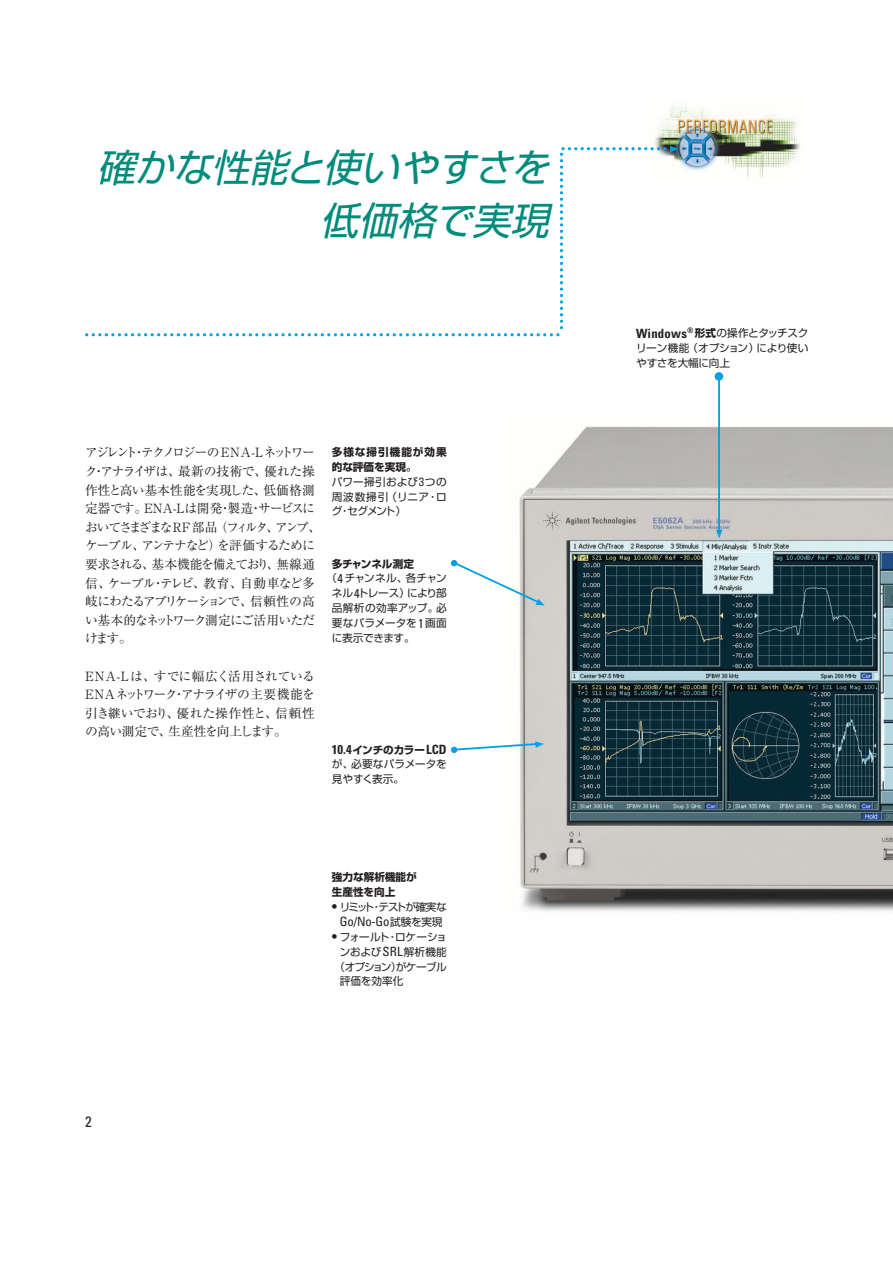
<style>
.page{position:relative;width:893px;height:1262px;background:#fff}
.page>*{position:absolute;margin:0;border:0;box-sizing:border-box;transform-origin:0 0}
.t1{font:italic 38.25px/53.1px "Shin Go";color:#008b7b;text-align:right}
.t2{font:condensed 14.85px "Univers";color:#231f20}
.t3{font:12.75px/18.6px "Ryumin";letter-spacing:-.08em;color:#231f20}
.t4{font:700 condensed 12.75px "Univers";color:#231f20}
.t5{font:condensed 12.75px "Univers";color:#231f20}
.t6{font:10.65px/14.9px "Shin Go";letter-spacing:-.025em;color:#231f20;text-align:justify}
.t7{font:10.65px "Shin Go";letter-spacing:-.085em;color:#231f20}
.t8{font:700 10.65px/14.9px "Shin Go";color:#231f20}
.t9{font:700 10.65px/14.9px "Shin Go";letter-spacing:.08em;color:#231f20}
.t10{font:10.65px/14.9px "Shin Go";letter-spacing:-.005em;color:#231f20}
.t11{font:10.65px "Shin Go";letter-spacing:-.08em;color:#231f20}
.t12{font:10.65px "Shin Go";letter-spacing:-.06em;color:#231f20}
.t13{font:10.65px "Shin Go";letter-spacing:-.045em;color:#231f20}
.t14{font:10.65px "Shin Go";letter-spacing:.035em;color:#231f20}
.t15{font:10.65px "Shin Go";color:#231f20}
.s1{font-family:"Univers";font-stretch:condensed;font-size:12.75px}
.s2{font-family:"Shin Go";font-stretch:normal;font-size:10.65px}
.s3{font-family:"Univers";font-weight:700;font-stretch:condensed;font-size:12.75px}
.s4{font-weight:700}
</style>
<div class="page">
<img style="left:519px;top:426px;width:373px;height:486px">
<img style="left:655px;top:105px;width:145px;height:74px">
<svg style="left:714px;top:372px;width:9px;height:9px"></svg>
<hr style="left:718px;top:379px;width:2px;height:157px;background:#00a1e4">
<div style="left:451px;top:746px;width:6px;height:7px;background:#00a1e4;border-radius:50%"></div>
<svg style="left:87px;top:146px;width:591px;height:190px"></svg>
<svg style="left:716px;top:530px;width:6px;height:8px"></svg>
<svg style="left:451px;top:560px;width:93px;height:45px"></svg>
<svg style="left:451px;top:741px;width:93px;height:10px"></svg>
<h1 class="t1" style="left:97px;top:145px;width:460px">確かな性能と使いやすさを低価格で実現</h1>
<p class="t3" style="left:85px;top:445px;width:237px">アジレント・テクノロジーの ENA-L ネットワーク・アナライザは、最新の技術で、優れた操作性と高い基本性能を実現した、低価格測定器です。ENA-Lは開発・製造・サービスにおいてさまざまな RF 部品（フィルタ、アンプ、ケーブル、アンテナなど）を評価するために要求される、基本機能を備えており、無線通信、ケーブル・テレビ、教育、自動車など多岐にわたるアプリケーションで、信頼性の高い基本的なネットワーク測定にご活用いただけます。</p>
<p class="t3" style="left:85px;top:668px;width:231px;text-align:justify">ENA-Lは、すでに幅広く活用されているENAネットワーク・アナライザの主要機能を引き継いでおり、優れた操作性と、信頼性の高い測定で、生産性を向上します。</p>
<p class="t9" style="left:332px;top:446px;width:116px">多様な掃引機能が効果的な評価を実現。</p>
<p class="t6" style="left:332px;top:475px;width:116px">パワー掃引および３つの周波数掃引（リニア・ログ・セグメント）</p>
<p class="t8" style="left:332px;top:557px;width:84px">多チャンネル測定</p>
<p class="t11" style="left:326px;top:574px;width:122px">（<span class="s1">4</span>チャンネル、各チャン</p>
<p class="t12" style="left:332px;top:589px;width:116px">ネル<span class="s1">4</span>トレース）により部</p>
<p class="t14" style="left:332px;top:604px;width:116px">品解析の効率アップ。必</p>
<p class="t15" style="left:332px;top:619px;width:116px">要なパラメータを<span class="s1">1</span>画面</p>
<p class="t6" style="left:332px;top:631px;width:84px">に表示できます。</p>
<p class="t4" style="left:332px;top:745px;width:116px">10.4<span class="s2">インチのカラー</span>LCD</p>
<p class="t10" style="left:332px;top:758px;width:116px">が、必要なパラメータを見やすく表示。</p>
<p class="t8" style="left:332px;top:871px;width:87px">強力な解析機能が生産性を向上</p>
<p class="t7" style="left:332px;top:903px;width:116px"><span class="s3">•</span> リミット・テストが確実な</p>
<p class="t5" style="left:340px;top:917px;width:104px">Go/No-Go<span class="s2">試験を実現</span></p>
<p class="t13" style="left:332px;top:932px;width:116px"><span class="s3">•</span> フォールト・ロケーショ</p>
<p class="t6" style="left:340px;top:945px;width:108px">ンおよび<span class="s1">SRL</span>解析機能</p>
<p class="t7" style="left:334px;top:962px;width:114px">（オプション）がケーブル</p>
<p class="t6" style="left:340px;top:975px;width:65px">評価を効率化</p>
<p class="t2" style="left:85px;top:1116px;width:8px">2</p>
<p class="t6" style="left:636px;top:327px;width:174px"><span class="s3">Windows</span><sup>®</sup><span class="s4">形式</span>の操作とタッチスクリーン機能（オプション）により使いやすさを大幅に向上</p>
</div>
